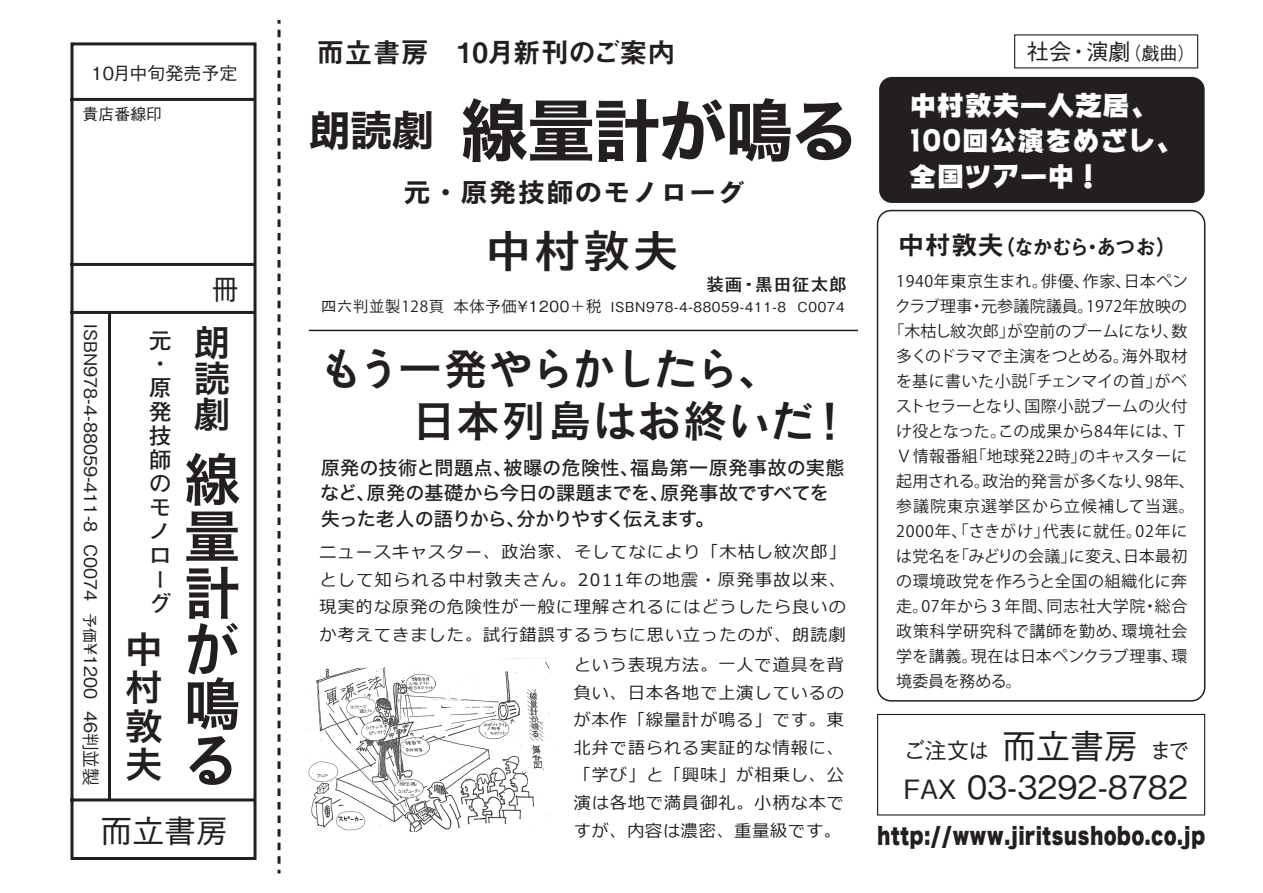
<style>
.page{position:relative;width:1263px;height:893px;background:#fff}
.page>*{position:absolute;margin:0;border:0;box-sizing:border-box;transform-origin:0 0}
.t1{font:67.65px "Hira Kaku Std N W7";letter-spacing:-.025em;color:#231f20}
.t2{font:56.55px/56.1px "Hira Sans Old Std W6";color:#231f20;text-align:justify}
.t3{font:45.45px "TB Go Std DB C8";color:#231f20}
.t4{font:42.45px/52.1px "Hira Sans Old Std W6";letter-spacing:.035em;color:#231f20}
.t5{font:36.3px/38.2px "Hira Sans Old Std W6";color:#231f20;text-align:justify}
.t6{font:36px/36px "Hira Sans Old Std W6";color:#231f20;text-align:justify}
.t7{font:500 31.95px "Gothic BBB Pro";color:#231f20}
.t8{font:28.05px "Midashi Go Pro MB31";color:#231f20}
.t9{font:27.6px/35.5px "Ro Brush Std UB";color:#fff}
.t10{font:500 27.6px "Gothic BBB Pro";color:#231f20}
.t11{font:25.8px "Hira Sans Old Std N W7";letter-spacing:.075em;color:#231f20}
.t12{font:500 22.35px "Gothic BBB Pro";letter-spacing:-.035em;color:#231f20}
.t13{font:22.2px "Hira Sans Old Std N W9";letter-spacing:.05em;color:#231f20;scale:.75 1}
.t14{font:700 22.2px/24px "Futo Go B101 Pr 6";color:#231f20}
.t15{font:21.3px "Midashi Go Pr 6 MB31";letter-spacing:-.095em;color:#231f20}
.t16{font:19.2px/25.5px "Hira Kaku Std N W5";color:#231f20}
.t17{font:500 18px "Gothic BBB Pro";color:#231f20}
.t18{font:17.7px "TB Go Std DB C8";letter-spacing:.05em;color:#231f20}
.t19{font:500 17.55px "Gothic BBB Pro";color:#231f20}
.t20{font:16.95px/27.6px "Meiryo";letter-spacing:.065em;color:#231f20;text-align:justify}
.t21{font:15.9px "Koz Go Pro";letter-spacing:.02em;color:#231f20}
.t22{font:15.9px "Koz Go Pro";letter-spacing:.04em;color:#231f20}
.t23{font:15.9px "Koz Go Pro";letter-spacing:-.01em;color:#231f20}
.t24{font:15.9px "Koz Go Pro";letter-spacing:.055em;color:#231f20}
.t25{font:15.9px "Koz Go Pro";letter-spacing:-.005em;color:#231f20}
.t26{font:15.9px "Koz Go Pro";letter-spacing:.065em;color:#231f20}
.t27{font:15.9px "Koz Go Pro";letter-spacing:.045em;color:#231f20}
.t28{font:15.9px "Koz Go Pro";letter-spacing:.05em;color:#231f20}
.t29{font:500 15.9px "Gothic BBB Pro";color:#231f20}
.t30{font:500 13.65px "Gothic BBB Pro";letter-spacing:.05em;color:#231f20}
.s1{font-size:14.85px}
.s2{font-family:"Koz Go Pro";font-weight:400}
.s3{font-size:18px}
.s4{font-size:41.55px}
.s5{font-size:15.3px}
.s6{font-family:"Koz Go Pro";font-weight:400;font-size:15.3px}
.s7{font-size:26.55px}
.s8{font-size:34.05px}
</style>
<div class="page">
<hr style="left:309px;top:330px;width:549px;height:1px;background:#231f20">
<svg style="left:70px;top:42px;width:187px;height:818px"></svg>
<svg style="left:278px;top:30px;width:2px;height:843px"></svg>
<div style="left:877px;top:714px;width:328px;height:101px;border:1px solid #231f20"></div>
<div style="left:879px;top:77px;width:325px;height:126px;background:#231f20;border-radius:13px"></div>
<div style="left:877px;top:210px;width:328px;height:492px;border:2px solid #231f20;border-radius:14px"></div>
<img style="left:304px;top:658px;width:247px;height:174px">
<p class="t17" style="left:92px;top:59px;width:147px">10月中旬発売予定</p>
<p class="t29" style="left:82px;top:102px;width:81px">貴店番線印</p>
<p class="t19" style="left:105px;top:324px;width:462px;rotate:90deg">ISBN978-4-88059-411-8 C0074 <span class="s1">予価</span>¥1200 46<span class="s2">判並製</span></p>
<h3 class="t14" style="left:149px;top:327px;width:24px">元・原発技師のモノローグ</h3>
<h3 class="t5" style="left:125px;top:631px;width:38px">中村敦夫</h3>
<h3 class="t10" style="left:212px;top:268px;width:29px">冊</h3>
<h3 class="t6" style="left:194px;top:325px;width:36px">朗読劇</h3>
<h2 class="t2" style="left:184px;top:453px;width:57px">線量計が鳴る</h2>
<h3 class="t7" style="left:100px;top:805px;width:129px">而立書房</h3>
<h3 class="t8" style="left:317px;top:30px;width:361px">而立書房　10月新刊のご案内</h3>
<h3 class="t12" style="left:1027px;top:34px;width:170px">社会・演劇<span class="s3">（戯曲）</span></h3>
<h1 class="t1" style="left:309px;top:78px;width:550px"><span class="s4">朗読劇</span> 線量計が鳴る</h1>
<h3 class="t9" style="left:909px;top:87px;width:275px">中村敦夫一人芝居、<br>100回公演をめざし、全国ツアー中！</h3>
<h3 class="t11" style="left:404px;top:173px;width:342px">元・原発技師のモノローグ</h3>
<h3 class="t3" style="left:485px;top:211px;width:196px">中村敦夫</h3>
<p class="t18" style="left:706px;top:269px;width:142px">装画・黒田征太郎</p>
<p class="t30" style="left:321px;top:296px;width:525px"><span class="s5">四六</span><span class="s6">判並製128頁 本体予価</span><span class="s5">¥1200</span><span class="s6">＋税</span> ISBN978-4-88059-411-8 C0074</p>
<h3 class="t4" style="left:320px;top:344px;width:532px">もう一発やらかしたら、<br>　　日本列島はお終いだ！</h3>
<p class="t16" style="left:320px;top:455px;width:526px">原発の技術と問題点、被曝の危険性、福島第一原発事故の実態など、原発の基礎から今日の課題までを、原発事故ですべてを失った老人の語りから、分かりやすく伝えます。</p>
<p class="t20" style="left:320px;top:539px;width:528px">ニュースキャスター、政治家、そしてなにより「木枯し紋次郎」として知られる中村敦夫さん。2011年の地震・原発事故以来、現実的な原発の危険性が一般に理解されるにはどうしたら良いのか考えてきました。試行錯誤するうちに思い立ったのが、朗読劇</p>
<p class="t20" style="left:574px;top:652px;width:272px">という表現方法。一人で道具を背負い、日本各地で上演しているのが本作「線量計が鳴る」です。東北弁で語られる実証的な情報に、「学び」と「興味」が相乗し、公演は各地で満員御礼。小柄な本ですが、内容は濃密、重量級です。</p>
<p class="t15" style="left:898px;top:230px;width:281px"><span class="s7">中村敦夫</span>（なかむら・あつお）</p>
<p class="t22" style="left:896px;top:271px;width:293px">1940年東京生まれ。俳優、作家、日本ペン</p>
<p class="t21" style="left:895px;top:296px;width:294px">クラブ理事・元参議院議員。1972年放映の</p>
<p class="t21" style="left:889px;top:321px;width:300px">「木枯し紋次郎」が空前のブームになり、数</p>
<p class="t23" style="left:896px;top:346px;width:292px">多くのドラマで主演をつとめる。海外取材</p>
<p class="t21" style="left:896px;top:370px;width:293px">を基に書いた小説「チェンマイの首」がベ</p>
<p class="t25" style="left:896px;top:395px;width:293px">ストセラーとなり、国際小説ブームの火付</p>
<p class="t21" style="left:896px;top:420px;width:293px">け役となった。この成果から84年には、Ｔ</p>
<p class="t21" style="left:896px;top:445px;width:293px">Ｖ情報番組「地球発22時」のキャスターに</p>
<p class="t21" style="left:896px;top:470px;width:300px">起用される。政治的発言が多くなり、98年、</p>
<p class="t26" style="left:896px;top:495px;width:300px">参議院東京選挙区から立候補して当選。</p>
<p class="t24" style="left:896px;top:520px;width:293px">2000年、「さきがけ」代表に就任。02年に</p>
<p class="t21" style="left:896px;top:545px;width:293px">は党名を「みどりの会議」に変え、日本最初</p>
<p class="t27" style="left:896px;top:570px;width:292px">の環境政党を作ろうと全国の組織化に奔</p>
<p class="t22" style="left:896px;top:595px;width:293px">走。07年から３年間、同志社大学院・総合</p>
<p class="t28" style="left:896px;top:620px;width:293px">政策科学研究科で講師を勤め、環境社会</p>
<p class="t21" style="left:896px;top:645px;width:292px">学を講義。現在は日本ペンクラブ理事、環</p>
<p class="t23" style="left:896px;top:670px;width:127px">境委員を務める。</p>
<h3 class="t12" style="left:903px;top:732px;width:288px">ご注文は<span class="s8">而立書房</span>まで</h3>
<h3 class="t7" style="left:903px;top:761px;width:286px"><span class="s7">FAX</span> 03-3292-8782</h3>
<h3 class="t13" style="left:877px;top:823px;width:438px">http://www.jiritsushobo.co.jp</h3>
</div>
